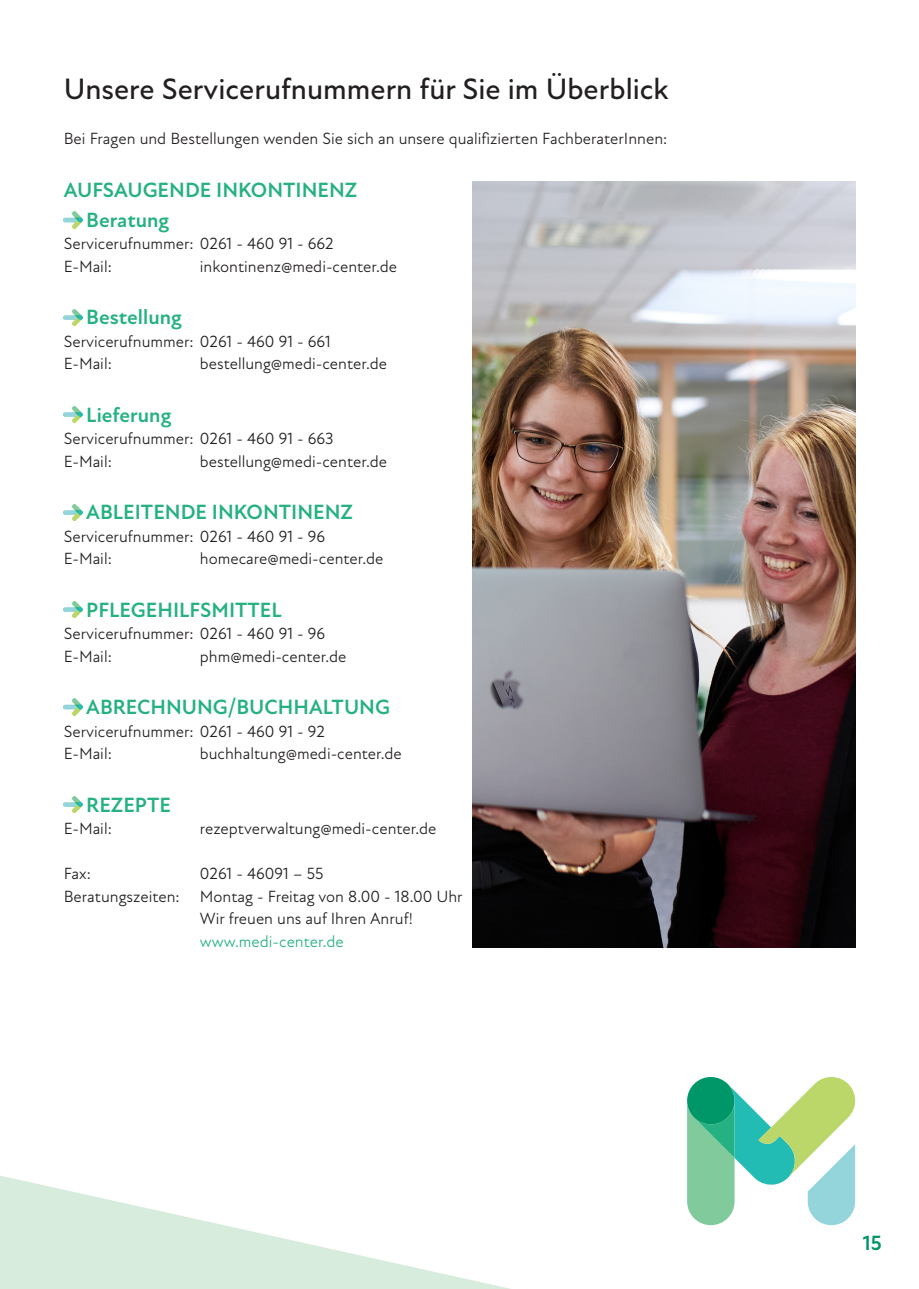
<style>
.page{position:relative;width:919px;height:1289px;background:#fff}
.page>*{position:absolute;margin:0;border:0;box-sizing:border-box;transform-origin:0 0}
.t1{font:500 30px "New Atten";color:#231f20}
.t2{font:700 21px/30px "New Atten";color:#26b182}
.t3{font:700 21px "New Atten";color:#009768}
.t4{font:16.5px/22.5px "New Atten";color:#231f20}
.t5{font:16.5px "New Atten";color:#26b182}
</style>
<div class="page">
<svg style="left:0;top:1175px;width:506px;height:113px"></svg>
<img style="left:472px;top:182px;width:383px;height:765px">
<svg style="left:687px;top:1077px;width:169px;height:148px"></svg>
<img style="left:64px;top:212px;width:19px;height:16px">
<img style="left:64px;top:309px;width:19px;height:16px">
<img style="left:64px;top:406px;width:19px;height:17px">
<img style="left:64px;top:504px;width:19px;height:16px">
<img style="left:64px;top:601px;width:19px;height:17px">
<img style="left:64px;top:699px;width:19px;height:16px">
<img style="left:64px;top:796px;width:19px;height:17px">
<h1 class="t1" style="left:64px;top:71px;width:606px">Unsere Servicerufnummern für Sie im Überblick</h1>
<p class="t4" style="left:64px;top:127px;width:605px">Bei Fragen und Bestellungen wenden Sie sich an unsere qualifizierten FachberaterInnen:</p>
<p class="t2" style="left:86px;top:175px;width:272px;text-indent:-22px">AUFSAUGENDE INKONTINENZ<br>Beratung</p>
<p class="t4" style="left:64px;top:232px;width:271px">Servicerufnummer: 0261 - 460 91 - 662<br>E-Mail:</p>
<p class="t4" style="left:200px;top:255px;width:199px">inkontinenz@medi-center.de</p>
<p class="t2" style="left:86px;top:302px;width:97px">Bestellung</p>
<p class="t4" style="left:64px;top:330px;width:268px">Servicerufnummer: 0261 - 460 91 - 661<br>E-Mail:</p>
<p class="t4" style="left:200px;top:352px;width:188px">bestellung@medi-center.de</p>
<p class="t2" style="left:86px;top:400px;width:86px">Lieferung</p>
<p class="t4" style="left:64px;top:427px;width:271px">Servicerufnummer: 0261 - 460 91 - 663<br>E-Mail:</p>
<p class="t4" style="left:200px;top:450px;width:188px">bestellung@medi-center.de</p>
<p class="t2" style="left:86px;top:497px;width:268px">ABLEITENDE INKONTINENZ</p>
<p class="t4" style="left:64px;top:525px;width:263px">Servicerufnummer: 0261 - 460 91 - 96<br>E-Mail:</p>
<p class="t4" style="left:200px;top:547px;width:185px">homecare@medi-center.de</p>
<p class="t2" style="left:86px;top:595px;width:197px">PFLEGEHILFSMITTEL</p>
<p class="t4" style="left:64px;top:622px;width:263px">Servicerufnummer: 0261 - 460 91 - 96<br>E-Mail:</p>
<p class="t4" style="left:200px;top:645px;width:148px">phm@medi-center.de</p>
<p class="t2" style="left:86px;top:692px;width:305px">ABRECHNUNG/BUCHHALTUNG</p>
<p class="t4" style="left:64px;top:720px;width:263px">Servicerufnummer: 0261 - 460 91 - 92<br>E-Mail:</p>
<p class="t4" style="left:200px;top:742px;width:203px">buchhaltung@medi-center.de</p>
<p class="t2" style="left:86px;top:790px;width:86px">REZEPTE</p>
<p class="t4" style="left:64px;top:817px;width:49px">E-Mail:</p>
<p class="t4" style="left:200px;top:817px;width:238px">rezeptverwaltung@medi-center.de</p>
<p class="t4" style="left:64px;top:862px;width:29px">Fax:</p>
<p class="t4" style="left:200px;top:862px;width:125px">0261 - 46091 – 55</p>
<p class="t4" style="left:64px;top:885px;width:400px">Beratungszeiten: Montag - Freitag von 8.00 - 18.00 Uhr</p>
<p class="t4" style="left:200px;top:907px;width:214px">Wir freuen uns auf Ihren Anruf!</p>
<p class="t5" style="left:200px;top:931px;width:145px">www.medi-center.de</p>
<p class="t3" style="left:862px;top:1230px;width:21px">15</p>
</div>
